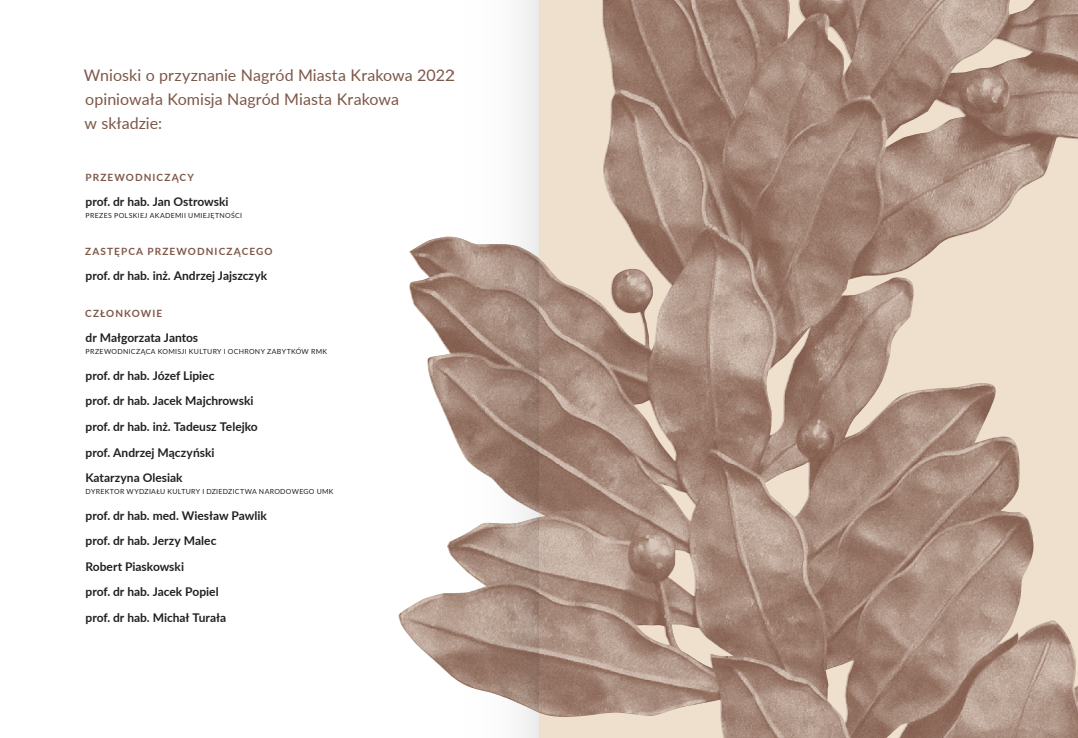
<style>
.page{position:relative;width:1078px;height:738px;background:#fff}
.page>*{position:absolute;margin:0;border:0;box-sizing:border-box;transform-origin:0 0}
.t1{font:16px/24px "Lato";letter-spacing:.005em;color:#7d5748}
.t2{font:700 12px/25.5px "Lato";color:#231f20}
.t3{font:700 10px "Lato";letter-spacing:.11em;color:#7d5748}
.t4{font:7px "Lato";letter-spacing:.045em;color:#231f20}
</style>
<div class="page">
<img style="left:398px;top:0;width:679px;height:737px">
<svg style="left:454px;top:0;width:85px;height:737px"></svg>
<h1 class="t1" style="left:84px;top:62px;width:372px">Wnioski o przyznanie Nagród Miasta Krakowa 2022 opiniowała Komisja Nagród Miasta Krakowa<br>w składzie:</h1>
<p class="t3" style="left:85px;top:169px;width:110px">PRZEWODNICZĄCY</p>
<p class="t2" style="left:86px;top:188px;width:144px">prof. dr hab. Jan Ostrowski</p>
<p class="t4" style="left:86px;top:210px;width:158px">PREZES POLSKIEJ AKADEMII UMIEJĘTNOŚCI</p>
<p class="t3" style="left:85px;top:243px;width:189px">ZASTĘPCA PRZEWODNICZĄCEGO</p>
<p class="t2" style="left:86px;top:262px;width:183px">prof. dr hab. inż. Andrzej Jajszczyk</p>
<p class="t3" style="left:85px;top:305px;width:78px">CZŁONKOWIE</p>
<p class="t2" style="left:86px;top:324px;width:114px">dr Małgorzata Jantos</p>
<p class="t4" style="left:86px;top:346px;width:243px">PRZEWODNICZĄCA KOMISJI KULTURY I OCHRONY ZABYTKÓW RMK</p>
<p class="t2" style="left:85px;top:362px;width:174px">prof. dr hab. Józef Lipiec<br>prof. dr hab. Jacek Majchrowski prof. dr hab. inż. Tadeusz Telejko prof. Andrzej Mączyński<br>Katarzyna Olesiak</p>
<p class="t4" style="left:86px;top:486px;width:249px">DYREKTOR WYDZIAŁU KULTURY I DZIEDZICTWA NARODOWEGO UMK</p>
<p class="t2" style="left:85px;top:501px;width:183px">prof. dr hab. med. Wiesław Pawlik prof. dr hab. Jerzy Malec<br>Robert Piaskowski<br>prof. dr hab. Jacek Popiel<br>prof. dr hab. Michał Turała</p>
</div>
